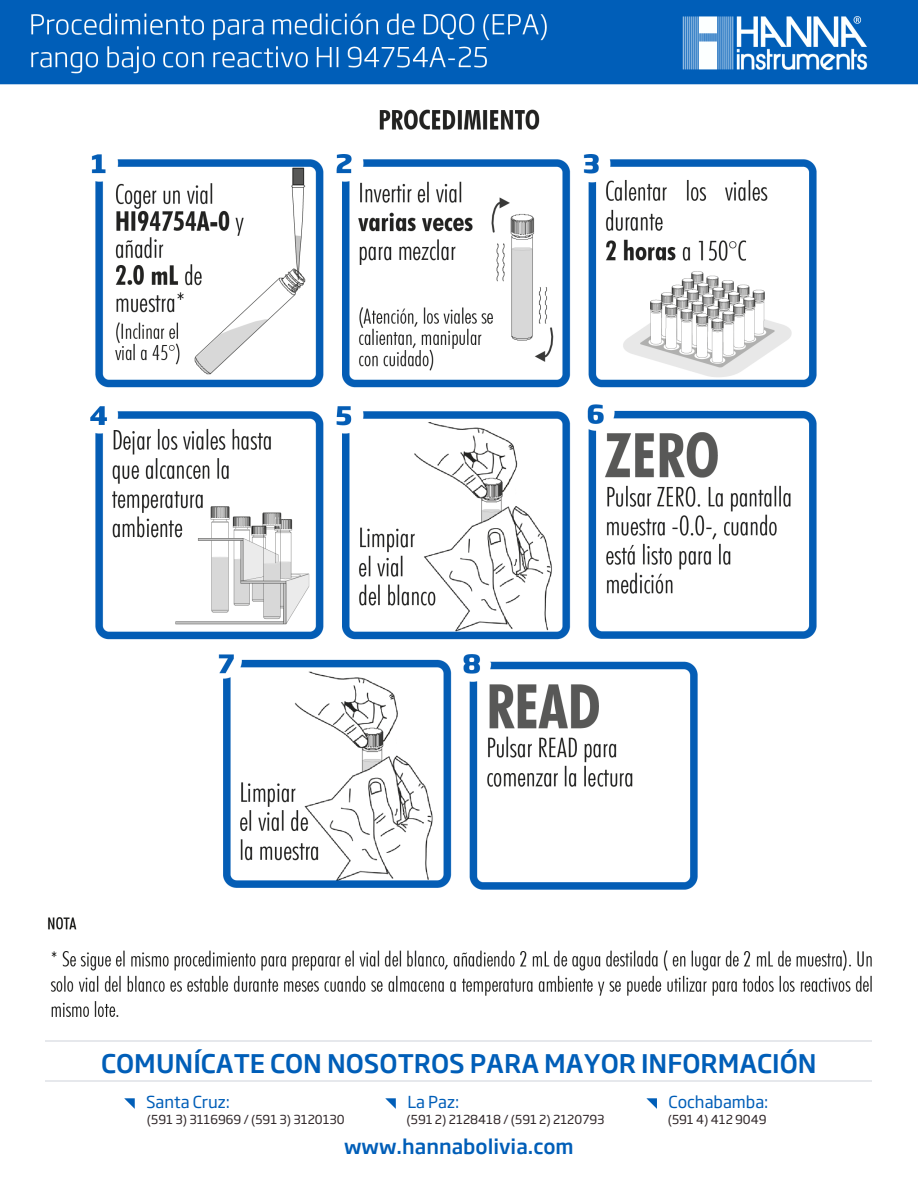
<style>
.page{position:relative;width:918px;height:1188px;background:#fff}
.page>*{position:absolute;margin:0;border:0;box-sizing:border-box;transform-origin:0 0}
.t1{font:500 25.35px "Soho Gothic Pro";color:#005eb8}
.t2{font:500 19.95px "Soho Gothic Pro";color:#005eb8}
.t3{font:16.35px "Soho Gothic Pro";color:#005eb8}
.t4{font:12.3px "Soho Gothic Pro";color:#2e2527}
</style>
<div class="page">
<img style="left:1px;top:0;width:917px;height:1017px">
<hr style="left:46px;top:1041px;width:826px;height:1px;background:#e6e8ec">
<hr style="left:46px;top:1080px;width:826px;height:1px;background:#e6e8ec">
<svg style="left:385px;top:1098px;width:11px;height:11px"></svg>
<svg style="left:646px;top:1098px;width:11px;height:11px"></svg>
<svg style="left:124px;top:1098px;width:11px;height:11px"></svg>
<h1 class="t1" style="left:101px;top:1043px;width:717px">COMUNÍCATE CON NOSOTROS PARA MAYOR INFORMACIÓN</h1>
<h3 class="t3" style="left:146px;top:1090px;width:85px">Santa Cruz:</h3>
<h3 class="t3" style="left:407px;top:1090px;width:53px">La Paz:</h3>
<h3 class="t3" style="left:669px;top:1090px;width:101px">Cochabamba:</h3>
<p class="t4" style="left:147px;top:1110px;width:199px">(591 3) 3116969 / (591 3) 3120130</p>
<p class="t4" style="left:407px;top:1110px;width:199px">(591 2) 2128418 / (591 2) 2120793</p>
<p class="t4" style="left:668px;top:1110px;width:100px">(591 4) 412 9049</p>
<h2 class="t2" style="left:344px;top:1131px;width:231px">www.hannabolivia.com</h2>
</div>
